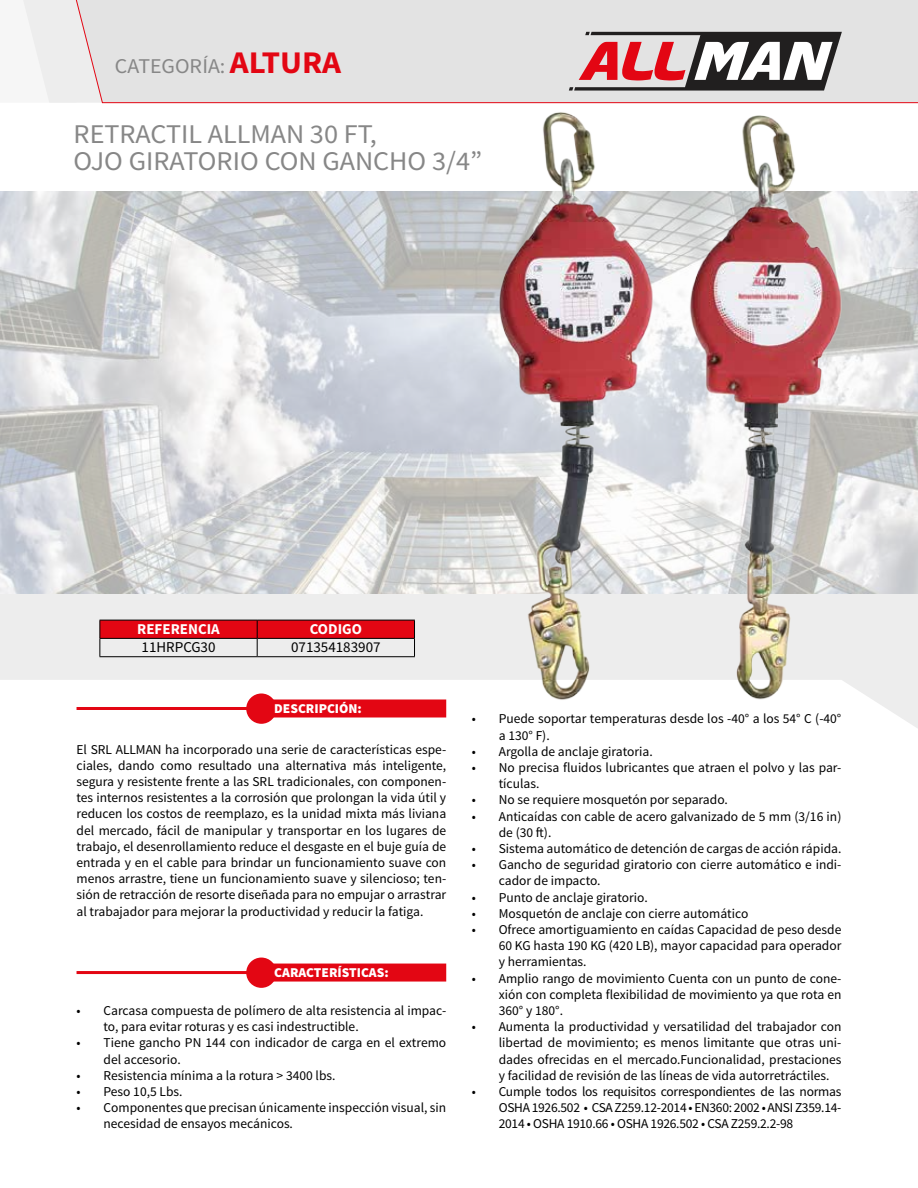
<style>
.page{position:relative;width:918px;height:1188px;background:#fff}
.page>*{position:absolute;margin:0;border:0;box-sizing:border-box;transform-origin:0 0}
.t1{font:27px/27px "Source Sans Pro";color:#878787;scale:1.05 1}
.t2{font:21px "Source Sans Pro";color:#878787;scale:1.05 1}
.t3{font:15px "Source Sans Pro";color:#000}
.t4{font:700 15px "Source Sans Pro";color:#fff}
.t5{font:13.5px/16.2px "Source Sans Pro";color:#000}
.t6{font:900 13.5px "Source Sans Pro";color:#fff}
.s1{font-weight:700;font-size:31.5px;color:#e30613}
</style>
<div class="page">
<svg style="left:23px;top:0;width:49px;height:103px;fill:#ededed"></svg>
<svg style="left:0;top:594px;width:918px;height:134px;fill:#ededed"></svg>
<div style="left:72px;top:0;width:846px;height:103px;background:#e3e3e3"></div>
<img style="left:0;top:191px;width:918px;height:403px">
<svg style="left:99px;top:620px;width:316px;height:36px;background:#db7278"></svg>
<hr style="left:99px;top:656px;width:158px;height:1px;background:#000">
<hr style="left:257px;top:656px;width:158px;height:1px;background:#000">
<hr style="left:77px;top:707px;width:184px;height:3px;background:#e30613">
<hr style="left:77px;top:971px;width:184px;height:3px;background:#e30613">
<div style="left:261px;top:699px;width:185px;height:18px;background:#e30613"></div>
<div style="left:261px;top:964px;width:185px;height:18px;background:#e30613"></div>
<div style="left:246px;top:693px;width:31px;height:31px;background:#e30613;border-radius:50%"></div>
<div style="left:246px;top:958px;width:31px;height:30px;background:#e30613;border-radius:50%"></div>
<svg style="left:569px;top:32px;width:273px;height:59px"></svg>
<img style="left:684px;top:102px;width:161px;height:605px">
<img style="left:491px;top:102px;width:166px;height:605px">
<h2 class="t2" style="left:115px;top:53px;width:217px">CATEGORÍA: <span class="s1">ALTURA</span></h2>
<h1 class="t1" style="left:73px;top:121px;width:391px">RETRACTIL ALLMAN 30 FT,<br>OJO GIRATORIO CON GANCHO 3/4”</h1>
<p class="t4" style="left:137px;top:620px;width:84px">REFERENCIA</p>
<p class="t4" style="left:310px;top:620px;width:54px">CODIGO</p>
<p class="t3" style="left:142px;top:638px;width:75px">11HRPCG30</p>
<p class="t3" style="left:291px;top:638px;width:91px">071354183907</p>
<p class="t6" style="left:274px;top:700px;width:89px">DESCRIPCIÓN:</p>
<p class="t5" style="left:77px;top:741px;width:371px;text-align:justify">El SRL ALLMAN ha incorporado una serie de características espe&shy;ciales, dando como resultado una alternativa más inteligente, segura y resistente frente a las SRL tradicionales, con componen&shy;tes internos resistentes a la corrosión que prolongan la vida útil y reducen los costos de reemplazo, es la unidad mixta más liviana del mercado, fácil de manipular y transportar en los lugares de trabajo, el desenrollamiento reduce el desgaste en el buje guía de entrada y en el cable para brindar un funcionamiento suave con menos arrastre, tiene un funcionamiento suave y silencioso; ten&shy;sión de retracción de resorte diseñada para no empujar o arrastrar al trabajador para mejorar la productividad y reducir la fatiga.</p>
<p class="t6" style="left:274px;top:964px;width:116px">CARACTERÍSTICAS:</p>
<p class="t5" style="left:104px;top:1003px;width:344px;text-indent:-27px">• Carcasa compuesta de polímero de alta resistencia al impac&shy;to, para evitar roturas y es casi indestructible.</p>
<p class="t5" style="left:104px;top:1035px;width:344px;text-indent:-27px">• Tiene gancho PN 144 con indicador de carga en el extremo del accesorio.</p>
<p class="t5" style="left:77px;top:1068px;width:260px">• Resistencia mínima a la rotura &gt; 3400 lbs.</p>
<p class="t5" style="left:77px;top:1084px;width:108px">• Peso 10,5 Lbs.</p>
<p class="t5" style="left:104px;top:1100px;width:344px;text-indent:-27px">• Componentes que precisan únicamente inspección visual, sin necesidad de ensayos mecánicos.</p>
<p class="t5" style="left:499px;top:711px;width:344px;text-indent:-27px">• Puede soportar temperaturas desde los -40° a los 54° C (-40° a 130° F).</p>
<p class="t5" style="left:472px;top:744px;width:183px">• Argolla de anclaje giratoria.</p>
<p class="t5" style="left:499px;top:760px;width:344px;text-indent:-27px">• No precisa fluidos lubricantes que atraen el polvo y las par&shy;tículas.</p>
<p class="t5" style="left:472px;top:792px;width:258px">• No se requiere mosquetón por separado.</p>
<p class="t5" style="left:499px;top:808px;width:344px;text-indent:-27px">• Anticaídas con cable de acero galvanizado de 5 mm (3/16 in) de (30 ft).</p>
<p class="t5" style="left:472px;top:841px;width:371px">• Sistema automático de detención de cargas de acción rápida.</p>
<p class="t5" style="left:499px;top:857px;width:344px;text-indent:-27px">• Gancho de seguridad giratorio con cierre automático e indi&shy;cador de impacto.</p>
<p class="t5" style="left:472px;top:889px;width:178px">• Punto de anclaje giratorio.</p>
<p class="t5" style="left:472px;top:906px;width:278px">• Mosquetón de anclaje con cierre automático</p>
<p class="t5" style="left:499px;top:922px;width:344px;text-align:justify;text-indent:-27px">• Ofrece amortiguamiento en caídas Capacidad de peso desde 60 KG hasta 190 KG (420 LB), mayor capacidad para operador y herramientas.</p>
<p class="t5" style="left:499px;top:970px;width:344px;text-align:justify;text-indent:-27px">• Amplio rango de movimiento Cuenta con un punto de cone&shy;xión con completa flexibilidad de movimiento ya que rota en 360° y 180°.</p>
<p class="t5" style="left:499px;top:1019px;width:344px;text-align:justify;text-indent:-27px">• Aumenta la productividad y versatilidad del trabajador con libertad de movimiento; es menos limitante que otras uni&shy;dades ofrecidas en el mercado.Funcionalidad, prestaciones y facilidad de revisión de las líneas de vida autorretráctiles.</p>
<p class="t5" style="left:499px;top:1084px;width:344px;text-align:justify;text-indent:-27px">• Cumple todos los requisitos correspondientes de las normas OSHA 1926.502 • CSA Z259.12-2014 • EN360: 2002 • ANSI Z359.14- 2014 • OSHA 1910.66 • OSHA 1926.502 • CSA Z259.2.2-98</p>
</div>
